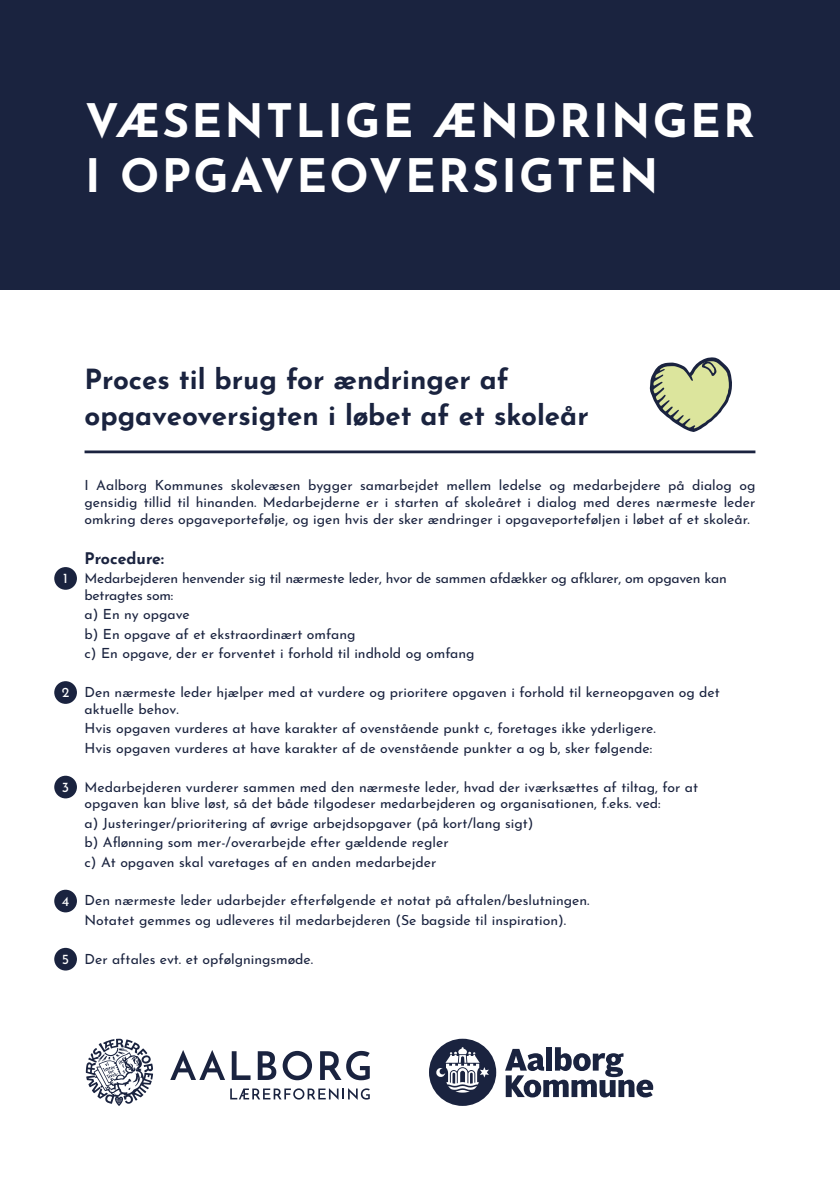
<style>
.page{position:relative;width:840px;height:1191px;background:#fff}
.page>*{position:absolute;margin:0;border:0;box-sizing:border-box;transform-origin:0 0}
.t1{font:700 46.2px "Josefin Sans";letter-spacing:.05em;color:#fff}
.t2{font:700 27.8px "Josefin Sans";color:#1a233f}
.t3{font:700 16px "Josefin Sans";color:#1a233f}
.t4{font:14px/16.8px "Josefin Sans";color:#1a233f}
.t5{font:14px/16.8px "Josefin Sans";letter-spacing:-.02em;color:#1a233f}
.t6{font:14px "Josefin Sans";color:#fff}
</style>
<div class="page">
<div style="left:0;top:0;width:839px;height:289px;background:#1a233f"></div>
<hr style="left:84px;top:450px;width:671px;height:3px;background:#1a233f">
<div style="left:54px;top:567px;width:23px;height:23px;background:#1a233f;border-radius:50%"></div>
<div style="left:54px;top:681px;width:23px;height:23px;background:#1a233f;border-radius:50%"></div>
<div style="left:54px;top:775px;width:23px;height:23px;background:#1a233f;border-radius:50%"></div>
<div style="left:54px;top:889px;width:23px;height:23px;background:#1a233f;border-radius:50%"></div>
<div style="left:54px;top:948px;width:23px;height:22px;background:#1a233f;border-radius:50%"></div>
<svg style="left:649px;top:357px;width:82px;height:75px"></svg>
<svg style="left:86px;top:1038px;width:67px;height:68px"></svg>
<svg style="left:230px;top:1088px;width:139px;height:12px"></svg>
<svg style="left:170px;top:1050px;width:55px;height:30px"></svg>
<svg style="left:231px;top:1051px;width:19px;height:29px"></svg>
<svg style="left:257px;top:1051px;width:19px;height:29px"></svg>
<svg style="left:282px;top:1051px;width:30px;height:29px"></svg>
<svg style="left:320px;top:1051px;width:49px;height:29px"></svg>
<svg style="left:505px;top:1047px;width:147px;height:50px"></svg>
<svg style="left:429px;top:1038px;width:67px;height:68px"></svg>
<p class="t1" style="left:85px;top:80px;width:670px">VÆSENTLIGE ÆNDRINGER</p>
<p class="t1" style="left:85px;top:135px;width:574px">I OPGAVEOVERSIGTEN</p>
<p class="t2" style="left:84px;top:354px;width:425px">Proces til brug for ændringer af</p>
<p class="t2" style="left:84px;top:390px;width:505px">opgaveoversigten i løbet af et skoleår</p>
<p class="t6" style="left:63px;top:566px;width:6px">1</p>
<p class="t6" style="left:62px;top:680px;width:9px">2</p>
<p class="t6" style="left:62px;top:775px;width:9px">3</p>
<p class="t6" style="left:62px;top:889px;width:9px">4</p>
<p class="t6" style="left:62px;top:947px;width:9px">5</p>
<p class="t4" style="left:96px;top:475px;width:52px">Aalborg</p>
<p class="t4" style="left:231px;top:475px;width:71px">skolevæsen</p>
<p class="t4" style="left:308px;top:475px;width:46px">bygger</p>
<p class="t4" style="left:360px;top:475px;width:80px">samarbejdet</p>
<p class="t4" style="left:446px;top:475px;width:46px">mellem</p>
<p class="t4" style="left:498px;top:475px;width:44px">ledelse</p>
<p class="t4" style="left:572px;top:475px;width:89px">medarbejdere</p>
<p class="t4" style="left:691px;top:475px;width:41px">dialog</p>
<p class="t4" style="left:84px;top:475px;width:672px">I<br>gensidig tillid til hinanden. Medarbejderne er i starten af skoleåret i dialog med deres nærmeste leder omkring deres opgaveportefølje, og igen hvis der sker ændringer i opgaveporteføljen i løbet af et skoleår.</p>
<p class="t3" style="left:84px;top:544px;width:81px">Procedure:</p>
<p class="t5" style="left:84px;top:568px;width:643px">Medarbejderen henvender sig til nærmeste leder, hvor de sammen afdækker og afklarer, om opgaven kan betragtes som:</p>
<p class="t4" style="left:84px;top:604px;width:107px">a) En ny opgave</p>
<p class="t4" style="left:84px;top:623px;width:272px">b) En opgave af et ekstraordinært omfang</p>
<p class="t4" style="left:84px;top:643px;width:391px">c) En opgave, der er forventet i forhold til indhold og omfang</p>
<p class="t4" style="left:84px;top:682px;width:636px">Den nærmeste leder hjælper med at vurdere og prioritere opgaven i forhold til kerneopgaven og det aktuelle behov.</p>
<p class="t4" style="left:84px;top:718px;width:572px">Hvis opgaven vurderes at have karakter af ovenstående punkt ,c foretages ikke yderligere.</p>
<p class="t4" style="left:84px;top:737px;width:569px">Hvis opgaven vurderes at have karakter af de ovenstående punkter a og ,b sker følgende:</p>
<p class="t4" style="left:84px;top:776px;width:614px">Medarbejderen vurderer sammen med den nærmeste leder, hvad der iværksættes af tiltag, for at opgaven kan blive løst, så det både tilgodeser medarbejderen og organisationen .f, eks. ved:</p>
<p class="t4" style="left:84px;top:812px;width:450px">a) Justeringer/prioritering af øvrige arbejdsopgaver (på kort/lang sigt(</p>
<p class="t4" style="left:84px;top:832px;width:365px">b) Aflønning som mer-/overarbejde efter gældende regler</p>
<p class="t4" style="left:84px;top:851px;width:353px">c) At opgaven skal varetages af en anden medarbejder</p>
<p class="t4" style="left:84px;top:890px;width:506px">Den nærmeste leder udarbejder efterfølgende et notat på aftalen/beslutningen.</p>
<p class="t4" style="left:84px;top:910px;width:483px">Notatet gemmes og udleveres til medarbejderen (Se bagside til inspiration .(</p>
<p class="t4" style="left:84px;top:948px;width:230px">Der aftales evt. et opfølgningsmøde.</p>
<p class="t4" style="left:155px;top:475px;width:70px">Kommunes</p>
<p class="t4" style="left:667px;top:475px;width:18px">på</p>
<p class="t4" style="left:549px;top:475px;width:18px">og</p>
<p class="t4" style="left:739px;top:475px;width:18px">og</p>
</div>
